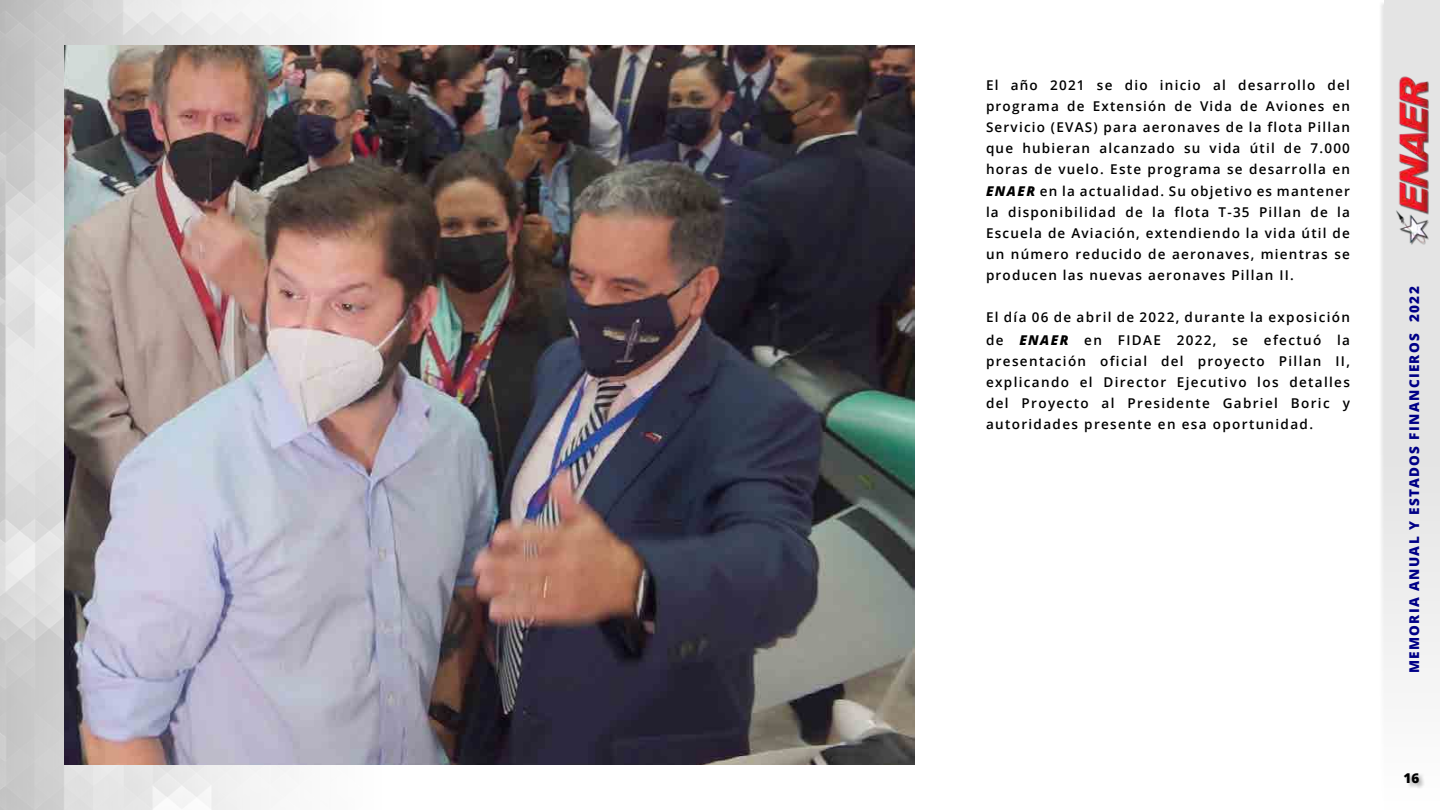
<style>
.page{position:relative;width:1440px;height:810px;background:#fff}
.page>*{position:absolute;margin:0;border:0;box-sizing:border-box;transform-origin:0 0}
.t1{font:600 13.5px/21px "Open Sans";letter-spacing:.1em;color:#000;text-align:justify}
.t2{font:800 13.5px "Open Sans";letter-spacing:.1em;color:#000087}
.t3{font:800 13.5px "Open Sans";color:#000}
.s1{font-weight:800;font-style:italic}
</style>
<div class="page">
<div style="left:1379px;top:0;width:61px;height:810px;background:#f1f1f1"></div>
<div style="left:1384px;top:0;width:56px;height:810px;background:linear-gradient(to bottom,#dedede,#f6f6f6)"></div>
<img style="left:1396px;top:72px;width:34px;height:174px">
<div style="left:1403px;top:772px;width:23px;height:17px;background:#000;opacity:.33"></div>
<img style="left:0;top:0;width:294px;height:810px">
<img style="left:64px;top:45px;width:850px;height:720px">
<p class="t1" style="left:986px;top:74px;width:366px">El año 2021 se dio inicio al desarrollo del programa de Extensión de Vida de Aviones en Servicio (EVAS) para aeronaves de la flota Pillan que hubieran alcanzado su vida útil de 7.000 horas de vuelo. Este programa se desarrolla en</p>
<p class="t1" style="left:986px;top:181px;width:366px"><span class="s1">ENAER</span> en la actualidad. Su objetivo es mantener la disponibilidad de la flota T-35 Pillan de la Escuela de Aviación, extendiendo la vida útil de un número reducido de aeronaves, mientras se producen las nuevas aeronaves Pillan II.</p>
<p class="t1" style="left:986px;top:306px;width:366px;line-height:22.5px">El día 06 de abril de 2022, durante la exposición de <span class="s1">ENAER</span> en FIDAE 2022, se efectuó la</p>
<p class="t1" style="left:986px;top:350px;width:366px">presentación oficial del proyecto Pillan II, explicando el Director Ejecutivo los detalles del Proyecto al Presidente Gabriel Boric y autoridades presente en esa oportunidad.</p>
<p class="t2" style="left:1404px;top:673px;width:388px;rotate:-90deg">MEMORIA ANUAL Y ESTADOS FINANCIEROS 2022</p>
<p class="t3" style="left:1404px;top:768px;width:17px">16</p>
</div>
